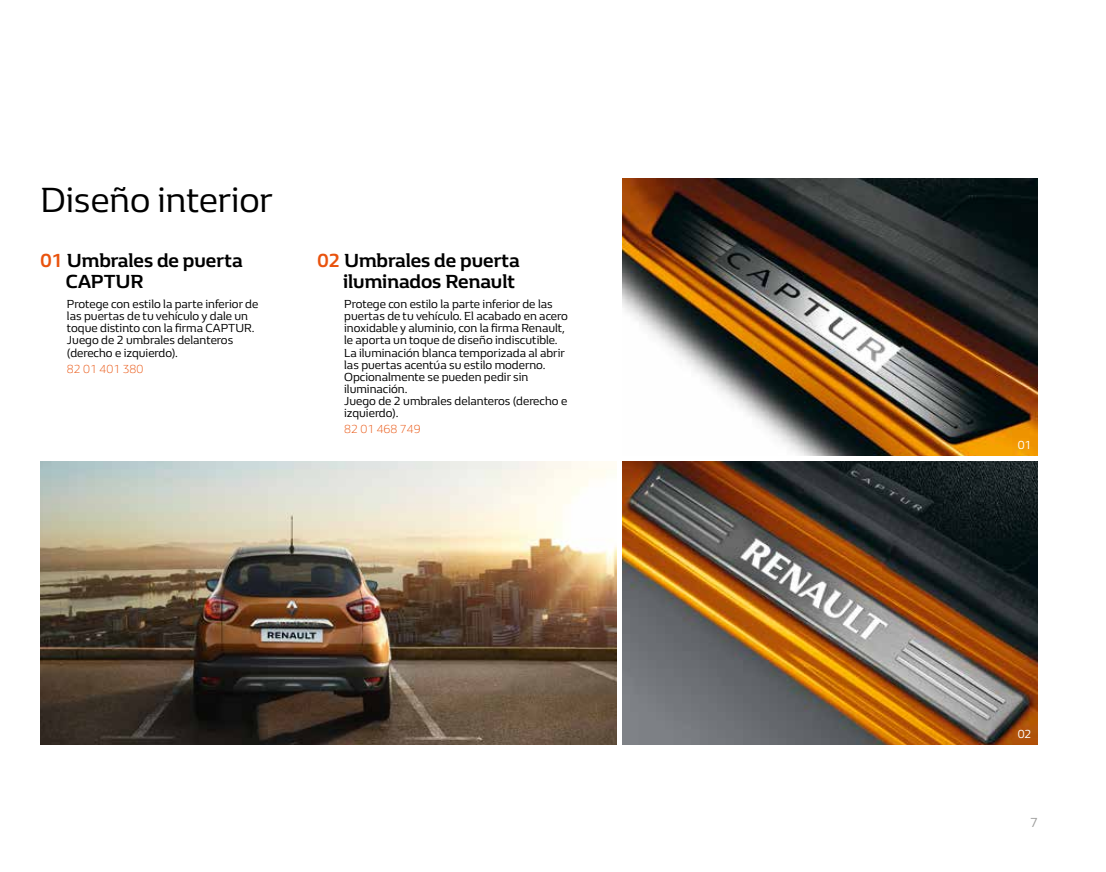
<style>
.page{position:relative;width:1106px;height:872px;background:#fff}
.page>*{position:absolute;margin:0;border:0;box-sizing:border-box;transform-origin:0 0}
.t1{font:36px "Renault Life";color:#000}
.t2{font:700 19.5px/21px "Renault Life";color:#000;text-align:right}
.t3{font:13.5px "Renault Life";color:#9d9d9c}
.t4{font:12px/12px "Renault Life";color:#000}
.t5{font:300 12px "Renault Life";color:#e9530e}
.t6{font:12px "Renault Life";color:#fff}
.s1{color:#e9530e}
</style>
<div class="page">
<img style="left:623px;top:461px;width:414px;height:283px">
<img style="left:623px;top:178px;width:414px;height:277px">
<img style="left:40px;top:461px;width:576px;height:283px">
<h1 class="t1" style="left:40px;top:176px;width:234px">Diseño interior</h1>
<h2 class="t2" style="left:66px;top:249px;width:178px;text-align:left;text-indent:-26px"><span class="s1">01</span> Umbrales de puerta<br>CAPTUR</h2>
<p class="t4" style="left:67px;top:298px;width:193px">Protege con estilo la parte inferior de las puertas de tu vehículo y dale un toque distinto con la firma CAPTUR.<br>Juego de 2 umbrales delanteros (derecho e izquierdo).</p>
<p class="t5" style="left:67px;top:361px;width:78px">82 01 401 380</p>
<h2 class="t2" style="left:317px;top:249px;width:204px"><span class="s1">02</span> Umbrales de puerta iluminados Renault</h2>
<p class="t4" style="left:344px;top:298px;width:225px">Protege con estilo la parte inferior de las puertas de tu vehículo. El acabado en acero inoxidable y aluminio, con la firma Renault, le aporta un toque de diseño indiscutible.<br>La iluminación blanca temporizada al abrir las puertas acentúa su estilo moderno.<br>Opcionalmente se pueden pedir sin iluminación.<br>Juego de 2 umbrales delanteros (derecho e izquierdo).</p>
<p class="t5" style="left:344px;top:421px;width:78px">82 01 468 749</p>
<p class="t6" style="left:1017px;top:436px;width:15px">01</p>
<p class="t6" style="left:1017px;top:726px;width:15px">02</p>
<p class="t3" style="left:1030px;top:813px;width:9px">7</p>
</div>
